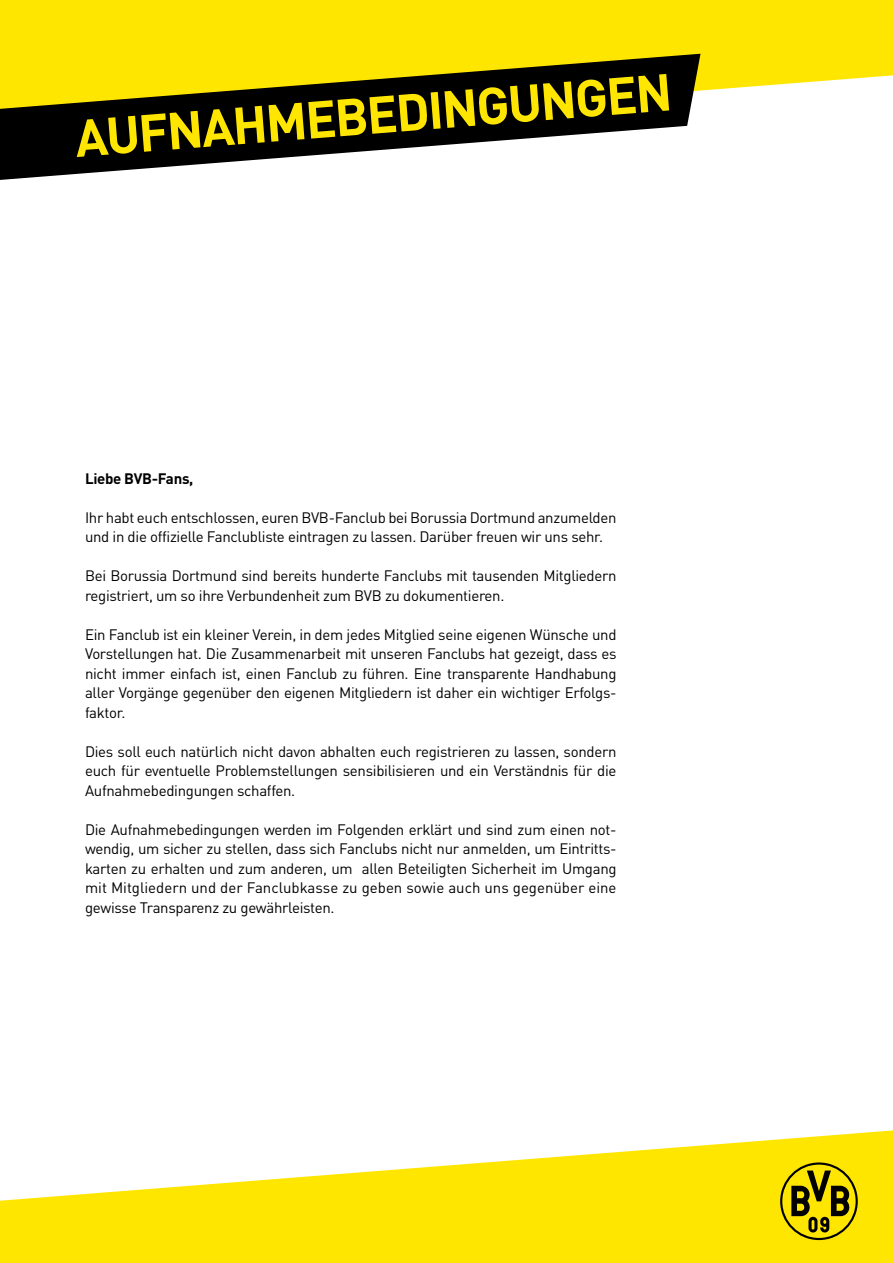
<style>
.page{position:relative;width:893px;height:1263px;background:#fff}
.page>*{position:absolute;margin:0;border:0;box-sizing:border-box;transform-origin:0 0}
.t1{font:700 51.45px "DIN";color:#ffe600}
.t2{font:15px/19.5px "DIN Pro";letter-spacing:-.02em;color:#000;text-align:justify}
.t3{font:700 15px "DIN Pro";letter-spacing:-.02em;color:#000}
</style>
<div class="page">
<svg style="left:0;top:1130px;width:893px;height:133px;fill:#ffe600"></svg>
<div style="left:778px;top:1160px;width:82px;height:82px;background:#ffe600;border-radius:50%"></div>
<svg style="left:780px;top:1162px;width:78px;height:78px"></svg>
<div style="left:782px;top:1164px;width:74px;height:74px;background:#ffe600;border-radius:50%"></div>
<svg style="left:791px;top:1170px;width:61px;height:62px"></svg>
<div style="left:0;top:0;width:893px;height:91px;background:#ffe600"></div>
<svg style="left:0;top:54px;width:700px;height:126px;fill:#000"></svg>
<h1 class="t1" style="left:73px;top:102px;width:600px;rotate:-4deg">AUFNAHMEBEDINGUNGEN</h1>
<p class="t3" style="left:85px;top:466px;width:110px">Liebe BVB-Fans,</p>
<p class="t2" style="left:85px;top:506px;width:533px">Ihr habt euch entschlossen, euren BVB-Fanclub bei Borussia Dortmund anzumelden und in die offizielle Fanclubliste eintragen zu lassen. Darüber freuen wir uns sehr.</p>
<p class="t2" style="left:85px;top:565px;width:533px">Bei Borussia Dortmund sind bereits hunderte Fanclubs mit tausenden Mitgliedern registriert, um so ihre Verbundenheit zum BVB zu dokumentieren.</p>
<p class="t2" style="left:85px;top:623px;width:533px">Ein Fanclub ist ein kleiner Verein, in dem jedes Mitglied seine eigenen Wünsche und Vorstellungen hat. Die Zusammenarbeit mit unseren Fanclubs hat gezeigt, dass es nicht immer einfach ist, einen Fanclub zu führen. Eine transparente Handhabung aller Vorgänge gegenüber den eigenen Mitgliedern ist daher ein wichtiger Erfolgs&shy;faktor.</p>
<p class="t2" style="left:85px;top:740px;width:533px">Dies soll euch natürlich nicht davon abhalten euch registrieren zu lassen, sondern euch für eventuelle Problemstellungen sensibilisieren und ein Verständnis für die Aufnahmebedingungen schaffen.</p>
<p class="t2" style="left:85px;top:818px;width:533px">Die Aufnahmebedingungen werden im Folgenden erklärt und sind zum einen not&shy;wendig, um sicher zu stellen, dass sich Fanclubs nicht nur anmelden, um Eintritts&shy;karten zu erhalten und zum anderen, um allen Beteiligten Sicherheit im Umgang mit Mitgliedern und der Fanclubkasse zu geben sowie auch uns gegenüber eine gewisse Transparenz zu gewährleisten.</p>
</div>
